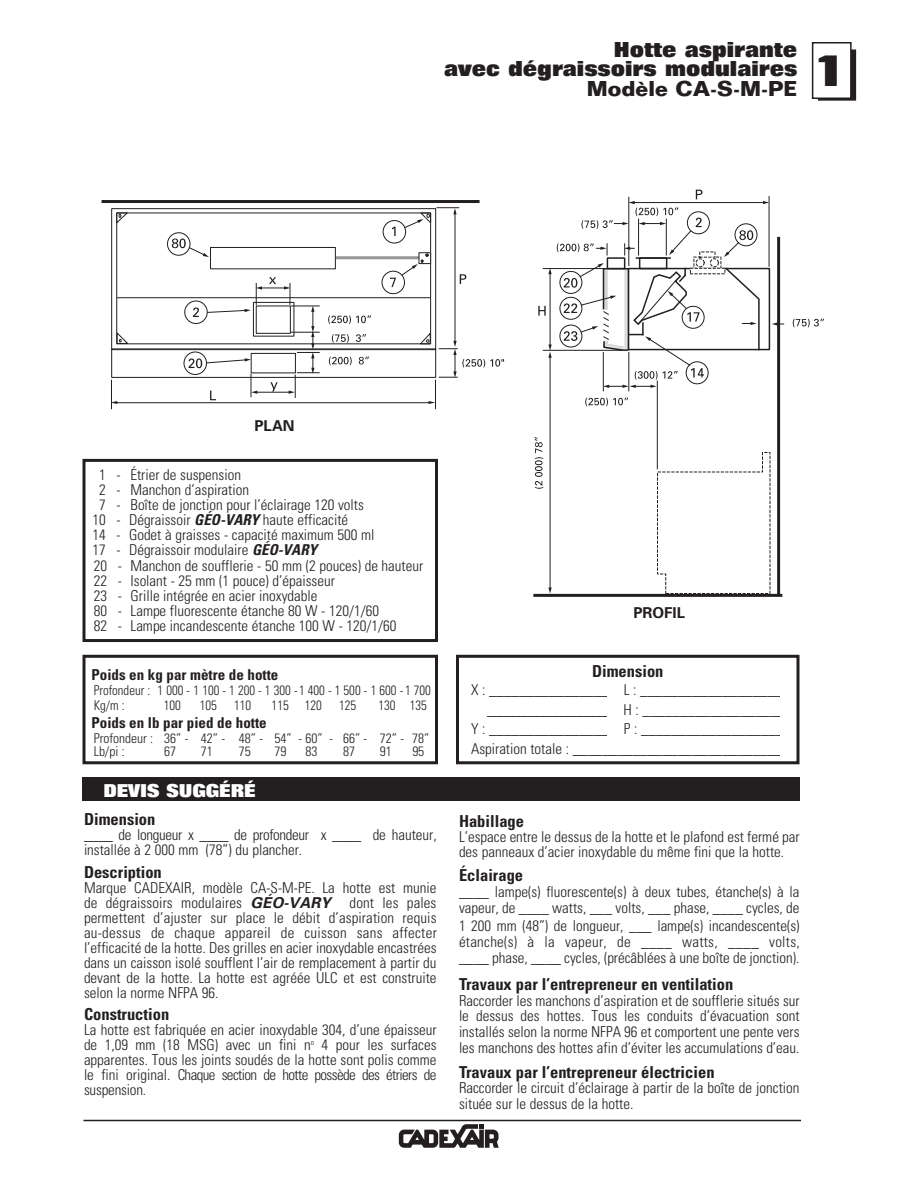
<style>
.page{position:relative;width:918px;height:1188px;background:#fff}
.page>*{position:absolute;margin:0;border:0;box-sizing:border-box;transform-origin:0 0}
.t1{font:800 45px "Folio";color:#231f20}
.t2{font:800 21px/19.5px "Folio";color:#231f20;text-align:right}
.t3{font:700 21px "Folio";color:#231f20}
.t4{font:800 18px "Folio";color:#fff}
.t5{font:700 condensed 16.5px "Univers";color:#231f20}
.t6{font:300 condensed 15px/15px "Univers";color:#231f20}
.t7{font:700 condensed 15px "Univers";color:#231f20}
.t8{font:700 15px "Univers";color:#231f20}
.t9{font:300 condensed 13.5px/15px "Univers";color:#231f20;scale:.95 1}
.t10{font:300 condensed 13.5px/13.5px "Univers";color:#231f20}
.s1{font-weight:700;font-style:italic}
.s2{font-weight:700;font-style:italic;font-stretch:normal}
</style>
<div class="page">
<hr style="left:83px;top:1120px;width:718px;height:1px;background:#231f20">
<svg style="left:399px;top:1124px;width:100px;height:24px"></svg>
<div style="left:819px;top:51px;width:36px;height:48px;background:#231f20"></div>
<div style="left:818px;top:50px;width:38px;height:51px;border:2px solid #231f20"></div>
<div style="left:813px;top:43px;width:38px;height:55px;background:#fff"></div>
<div style="left:812px;top:42px;width:40px;height:57px;border:2px solid #231f20"></div>
<svg style="left:724px;top:230px;width:29px;height:27px"></svg>
<hr style="left:777px;top:238px;width:3px;height:355px;background:#231f20">
<hr style="left:535px;top:594px;width:246px;height:3px;background:#231f20">
<svg style="left:657px;top:452px;width:114px;height:142px"></svg>
<hr style="left:550px;top:357px;width:1px;height:232px;background:#231f20">
<svg style="left:548px;top:588px;width:4px;height:6px"></svg>
<svg style="left:535px;top:437px;width:8px;height:52px"></svg>
<hr style="left:657px;top:381px;width:1px;height:88px;background:#231f20">
<svg style="left:585px;top:398px;width:43px;height:8px"></svg>
<hr style="left:629px;top:353px;width:1px;height:38px;background:#231f20">
<hr style="left:603px;top:353px;width:1px;height:38px;background:#231f20">
<hr style="left:769px;top:197px;width:1px;height:69px;background:#231f20">
<hr style="left:634px;top:202px;width:130px;height:1px;background:#231f20">
<svg style="left:763px;top:201px;width:6px;height:3px"></svg>
<div style="left:628px;top:268px;width:142px;height:82px;border:2px solid #231f20"></div>
<svg style="left:772px;top:322px;width:12px;height:4px"></svg>
<svg style="left:793px;top:319px;width:31px;height:8px"></svg>
<svg style="left:724px;top:267px;width:36px;height:84px"></svg>
<div style="left:696px;top:258px;width:9px;height:9px;border:1px dashed #231f20;border-radius:50%"></div>
<div style="left:710px;top:258px;width:9px;height:9px;border:1px dashed #231f20;border-radius:50%"></div>
<div style="left:690px;top:268px;width:35px;height:6px;background:#fff"></div>
<div style="left:682px;top:306px;width:23px;height:23px;border:1px solid #231f20;border-radius:50%"></div>
<div style="left:687px;top:211px;width:23px;height:23px;border:1px solid #231f20;border-radius:50%"></div>
<div style="left:735px;top:223px;width:22px;height:23px;border:1px solid #231f20;border-radius:50%"></div>
<div style="left:686px;top:361px;width:23px;height:23px;border:1px solid #231f20;border-radius:50%"></div>
<svg style="left:538px;top:190px;width:166px;height:198px"></svg>
<hr style="left:103px;top:200px;width:375px;height:3px;background:#231f20">
<svg style="left:111px;top:207px;width:393px;height:202px"></svg>
<div style="left:82px;top:655px;width:356px;height:109px;border:3px solid #231f20"></div>
<div style="left:456px;top:655px;width:344px;height:109px;border:3px solid #231f20"></div>
<div style="left:82px;top:777px;width:718px;height:24px;background:#231f20"></div>
<div style="left:82px;top:459px;width:356px;height:183px;border:3px solid #231f20"></div>
<h2 class="t2" style="left:444px;top:42px;width:355px">Hotte aspirante<br>avec dégraissoirs modulaires</h2>
<h2 class="t3" style="left:587px;top:81px;width:212px">Modèle CA-S-M-PE</h2>
<h1 class="t1" style="left:815px;top:54px;width:34px">1</h1>
<p class="t8" style="left:255px;top:420px;width:42px">PLAN</p>
<p class="t6" style="left:99px;top:468px;width:144px">1 - Étrier de suspension</p>
<p class="t6" style="left:99px;top:483px;width:152px">2 - Manchon d’aspiration</p>
<p class="t6" style="left:99px;top:498px;width:266px">7 - Boîte de jonction pour l’éclairage 120 volts</p>
<p class="t6" style="left:92px;top:513px;width:257px">10 - Dégraissoir <span class="s1">GÉO-VARY</span> haute efficacité</p>
<p class="t6" style="left:92px;top:528px;width:284px">14 - Godet à graisses - capacité maximum 500 ml</p>
<p class="t6" style="left:92px;top:543px;width:226px">17 - Dégraissoir modulaire <span class="s1">GÉO-VARY</span></p>
<p class="t6" style="left:94px;top:560px;width:331px">20 - Manchon de soufflerie - 50 mm (2 pouces) de hauteur</p>
<p class="t6" style="left:94px;top:575px;width:242px">22 - Isolant - 25 mm (1 pouce) d’épaisseur</p>
<p class="t6" style="left:94px;top:590px;width:225px">23 - Grille intégrée en acier inoxydable</p>
<p class="t6" style="left:94px;top:605px;width:287px">80 - Lampe fluorescente étanche 80 W - 120/1/60</p>
<p class="t6" style="left:94px;top:620px;width:304px">82 - Lampe incandescente étanche 100 W - 120/1/60</p>
<p class="t7" style="left:92px;top:669px;width:188px">Poids en kg par mètre de hotte</p>
<p class="t9" style="left:94px;top:684px;width:357px">Profondeur : 1 000 - 1 100 - 1 200 - 1 300 - 1 400 - 1 500 - 1 600 - 1 700<br>Kg/m :</p>
<p class="t9" style="left:164px;top:699px;width:19px">100</p>
<p class="t9" style="left:200px;top:699px;width:19px">105</p>
<p class="t9" style="left:234px;top:699px;width:19px">110</p>
<p class="t9" style="left:272px;top:699px;width:54px">115 120</p>
<p class="t9" style="left:339px;top:699px;width:19px">125</p>
<p class="t9" style="left:378px;top:699px;width:53px">130 135</p>
<p class="t7" style="left:92px;top:717px;width:177px">Poids en lb par pied de hotte</p>
<p class="t10" style="left:94px;top:732px;width:337px">Profondeur : 36” - 42” - 48” - 54” - 60” - 66” - 72” - 78”<br>Lb/pi :</p>
<p class="t10" style="left:164px;top:746px;width:13px">67</p>
<p class="t10" style="left:201px;top:746px;width:13px">71</p>
<p class="t10" style="left:239px;top:746px;width:13px">75</p>
<p class="t10" style="left:275px;top:746px;width:13px">79</p>
<p class="t10" style="left:306px;top:746px;width:13px">83</p>
<p class="t10" style="left:343px;top:746px;width:13px">87</p>
<p class="t10" style="left:380px;top:746px;width:13px">91</p>
<p class="t10" style="left:412px;top:746px;width:13px">95</p>
<p class="t4" style="left:104px;top:784px;width:153px">DEVIS SUGGÉRÉ</p>
<p class="t5" style="left:84px;top:813px;width:73px">Dimension</p>
<p class="t6" style="left:84px;top:829px;width:354px">____ de longueur x ____ de profondeur x ____ de hauteur, installée à 2 000 mm (78”) du plancher.</p>
<p class="t5" style="left:84px;top:866px;width:79px">Description</p>
<p class="t6" style="left:84px;top:881px;width:354px">Marque CADEXAIR, modèle CA-S-M-PE. La hotte est munie de dégraissoirs modulaires <span class="s2">GÉO-VARY</span></p>
<p class="t6" style="left:84px;top:896px;width:354px;text-align:justify;text-indent:266px">dont les pales permettent d’ajuster sur place le débit d’aspiration requis au-dessus de chaque appareil de cuisson sans affecter l’efficacité de la hotte. Des grilles en acier inoxydable encastrées dans un caisson isolé soufflent l’air de remplacement à partir du devant de la hotte. La hotte est agréée ULC et est construite selon la norme NFPA 96.</p>
<p class="t5" style="left:84px;top:1008px;width:87px">Construction</p>
<p class="t6" style="left:84px;top:1024px;width:354px;text-align:justify">La hotte est fabriquée en acier inoxydable 304, d’une épaisseur de 1,09 mm (18 MSG) avec un fini n<sup>o</sup> 4 pour les surfaces apparentes. Tous les joints soudés de la hotte sont polis comme le fini original. Chaque section de hotte possède des étriers de suspension.</p>
<p class="t8" style="left:633px;top:607px;width:53px">PROFIL</p>
<p class="t5" style="left:592px;top:665px;width:73px">Dimension</p>
<p class="t6" style="left:471px;top:684px;width:313px">X : ________________ L : ___________________</p>
<p class="t6" style="left:487px;top:703px;width:299px">____________________ H : ___________________</p>
<p class="t6" style="left:471px;top:723px;width:314px">Y : ________________ P : ___________________</p>
<p class="t6" style="left:471px;top:742px;width:321px">Aspiration totale : _____________________________</p>
<p class="t5" style="left:459px;top:815px;width:67px">Habillage</p>
<p class="t6" style="left:459px;top:831px;width:342px">L’espace entre le dessus de la hotte et le plafond est fermé par des panneaux d’acier inoxydable du même fini que la hotte.</p>
<p class="t5" style="left:459px;top:869px;width:66px">Éclairage</p>
<p class="t6" style="left:459px;top:885px;width:342px;line-height:15.8px">____ lampe(s) fluorescente(s) à deux tubes, étanche(s) à la vapeur, de ____ watts, ___ volts, ___ phase, ____ cycles, de</p>
<p class="t6" style="left:459px;top:920px;width:342px;line-height:15.8px;text-align:justify">1 200 mm (48”) de longueur, ___ lampe(s) incandescente(s) étanche(s) à la vapeur, de ____ watts, ____ volts, ____ phase, ____ cycles, (précâblées à une boîte de jonction).</p>
<p class="t5" style="left:459px;top:978px;width:276px">Travaux par l’entrepreneur en ventilation</p>
<p class="t6" style="left:459px;top:994px;width:342px;line-height:15.8px;text-align:justify">Raccorder les manchons d’aspiration et de soufflerie situés sur le dessus des hottes. Tous les conduits d’évacuation sont installés selon la norme NFPA 96 et comportent une pente vers les manchons des hottes afin d’éviter les accumulations d’eau.</p>
<p class="t5" style="left:459px;top:1066px;width:257px">Travaux par l’entrepreneur électricien</p>
<p class="t6" style="left:459px;top:1082px;width:342px;line-height:15.8px">Raccorder le circuit d’éclairage à partir de la boîte de jonction située sur le dessus de la hotte.</p>
</div>
